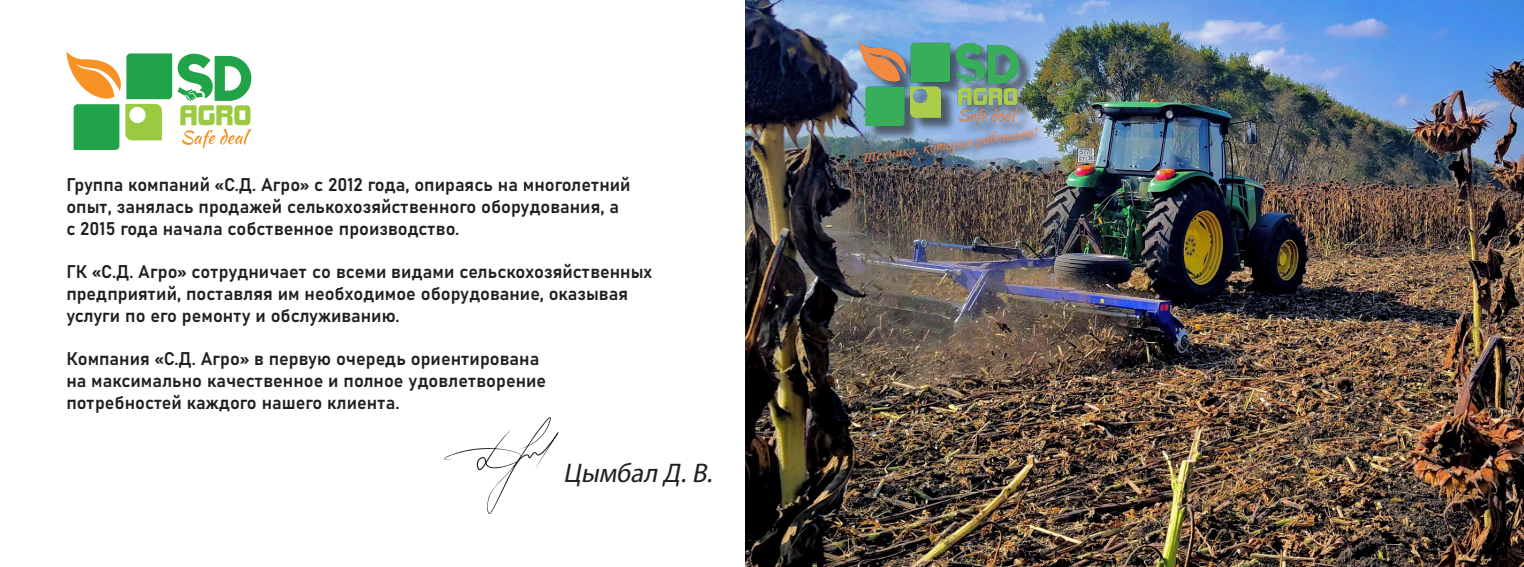
<style>
.page{position:relative;width:1524px;height:567px;background:#fff}
.page>*{position:absolute;margin:0;border:0;box-sizing:border-box;transform-origin:0 0}
.t1{font:italic 27px "Myriad Pro";color:#231f20}
.t2{font:18.12px/21.8px "Bahnschrift";color:#231f20}
.t3{font:15.12px "Monotype Corsiva";color:#f58849}
</style>
<div class="page">
<svg style="left:66px;top:51px;width:106px;height:99px"></svg>
<svg style="left:178px;top:54px;width:73px;height:95px"></svg>
<svg style="left:444px;top:417px;width:114px;height:97px"></svg>
<img style="left:745px;top:0;width:779px;height:567px">
<div style="left:862px;top:44px;width:168px;height:94px;background:#231f20;opacity:.6"></div>
<img style="left:860px;top:41px;width:158px;height:83px">
<img style="left:852px;top:124px;width:188px;height:48px">
<p class="t2" style="left:66px;top:173px;width:566px">Группа компаний «С.Д. Агро» с 2012 года, опираясь на многолетний опыт, занялась продажей селькохозяйственного оборудования, а с 2015 года начала собственное производство.</p>
<p class="t2" style="left:66px;top:260px;width:588px">ГК «С.Д. Агро» сотрудничает со всеми видами сельскохозяйственных предприятий, поставляя им необходимое оборудование, оказывая услуги по его ремонту и обслуживанию.</p>
<p class="t2" style="left:66px;top:347px;width:481px">Компания «С.Д. Агро» в первую очередь ориентирована на максимально качественное и полное удовлетворение потребностей каждого нашего клиента.</p>
<p class="t1" style="left:563px;top:456px;width:157px">Цымбал Д.В.</p>
<p class="t3" style="left:859px;top:148px;width:179px;rotate:-8deg">Техника, которая работает!</p>
</div>
